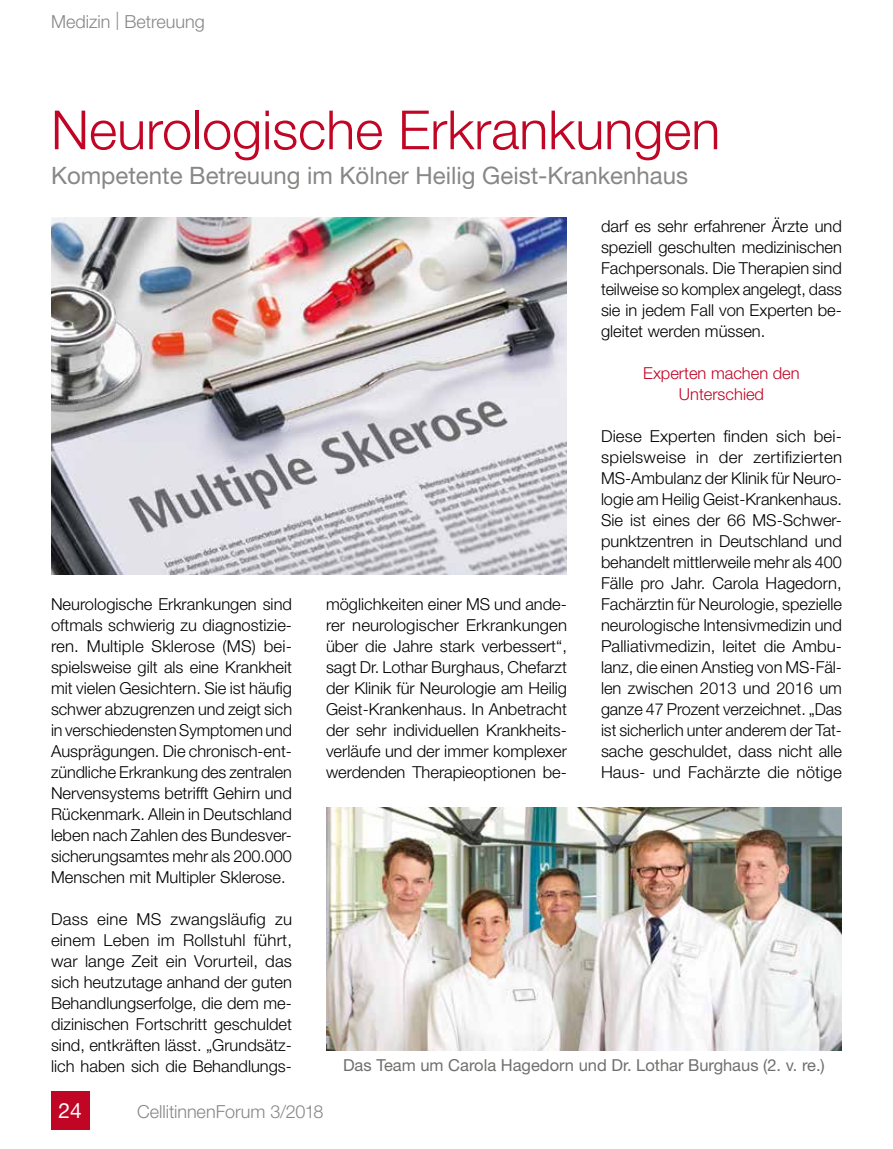
<style>
.page{position:relative;width:893px;height:1149px;background:#fff}
.page>*{position:absolute;margin:0;border:0;box-sizing:border-box;transform-origin:0 0}
.t1{font:300 54px "Helvetica Neue LT Std";color:#c10525}
.t2{font:24px "Helvetica Neue LT Std";color:#878786}
.t3{font:21px "Helvetica Neue LT Std";color:#fff}
.t4{font:300 18px "Helvetica Neue LT Std";color:#878786}
.t5{font:300 16.5px/21px "Helvetica Neue LT Std";color:#000;text-align:justify}
.t6{font:16.5px "Helvetica Neue LT Std";color:#6f6f6e}
.t7{font:300 16.5px/21px "Helvetica Neue LT Std";color:#c10525;text-align:center}
</style>
<div class="page">
<img style="left:326px;top:807px;width:515px;height:243px">
<img style="left:51px;top:217px;width:515px;height:357px">
<div style="left:51px;top:1090px;width:38px;height:38px;background:#c10525"></div>
<p class="t4" style="left:51px;top:10px;width:155px">Medizin | Betreuung</p>
<h1 class="t1" style="left:51px;top:97px;width:671px">Neurologische Erkrankungen</h1>
<h2 class="t2" style="left:51px;top:161px;width:639px">Kompetente Betreuung im Kölner Heilig Geist-Krankenhaus</h2>
<p class="t5" style="left:51px;top:593px;width:243px">Neurologische Erkrankungen sind oftmals schwierig zu diagnostizie&shy;ren. Multiple Sklerose (MS) bei&shy;spielsweise gilt als eine Krankheit mit vielen Gesichtern. Sie ist häufig schwer abzugrenzen und zeigt sich in verschiedensten Symptomen und Ausprägungen. Die chronisch-ent&shy;zündliche Erkrankung des zentralen Nervensystems betrifft Gehirn und Rückenmark. Allein in Deutschland leben nach Zahlen des Bundesver&shy;sicherungsamtes mehr als 200.000<br>Menschen mit Multipler Sklerose.</p>
<p class="t5" style="left:51px;top:908px;width:243px">Dass eine MS zwangsläufig zu einem Leben im Rollstuhl führt, war lange Zeit ein Vorurteil, das sich heutzutage anhand der guten Behandlungserfolge, die dem me&shy;dizinischen Fortschritt geschuldet sind, entkräften lässt. „Grundsätz&shy;lich haben sich die Behandlungs-</p>
<p class="t5" style="left:326px;top:593px;width:243px">möglichkeiten einer MS und ande&shy;rer neurologischer Erkrankungen über die Jahre stark verbessert“, sagt Dr. Lothar Burghaus, Chefarzt der Klinik für Neurologie am Heilig Geist-Krankenhaus. In Anbetracht der sehr individuellen Krankheits&shy;verläufe und der immer komplexer werdenden Therapieoptionen be-</p>
<p class="t5" style="left:601px;top:215px;width:242px">darf es sehr erfahrener Ärzte und speziell geschulten medizinischen Fachpersonals. Die Therapien sind teilweise so komplex angelegt, dass sie in jedem Fall von Experten be&shy;gleitet werden müssen.</p>
<p class="t7" style="left:643px;top:362px;width:158px">Experten machen den<br>Unterschied</p>
<p class="t5" style="left:601px;top:425px;width:243px">Diese Experten finden sich bei&shy;spielsweise in der zertifizierten MS-Ambulanz der Klinik für Neuro&shy;logie am Heilig Geist-Krankenhaus.<br>Sie ist eines der 66 MS-Schwer&shy;punktzentren in Deutschland und behandelt mittlerweile mehr als 400<br>Fälle pro Jahr. Carola Hagedorn, Fachärztin für Neurologie, spezielle neurologische Intensivmedizin und Palliativmedizin, leitet die Ambu&shy;lanz, die einen Anstieg von MS-Fäl&shy;len zwischen 2013 und 2016 um ganze 47 Prozent verzeichnet. „Das ist sicherlich unter anderem der Tat&shy;sache geschuldet, dass nicht alle Haus- und Fachärzte die nötige</p>
<p class="t6" style="left:343px;top:1055px;width:483px">Das Team um Carola Hagedorn und Dr. Lothar Burghaus (2. v. re.)</p>
<p class="t3" style="left:58px;top:1097px;width:25px">24</p>
<p class="t4" style="left:137px;top:1100px;width:188px">CellitinnenForum 3/2018</p>
</div>
